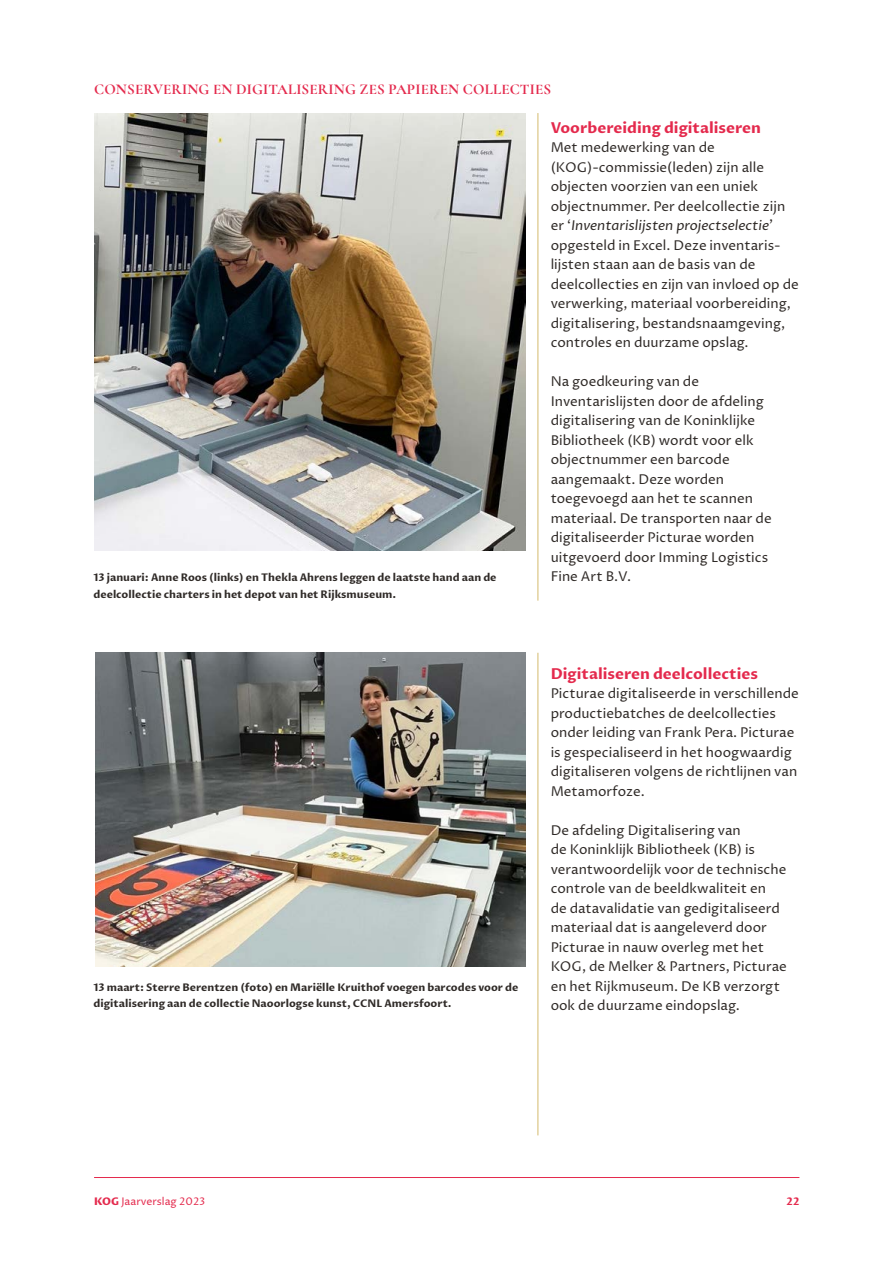
<style>
.page{position:relative;width:893px;height:1263px;background:#fff}
.page>*{position:absolute;margin:0;border:0;box-sizing:border-box;transform-origin:0 0}
.t1{font:700 15px "Proza Libre";color:#e42a4d}
.t2{font:700 15px "Cormorant";letter-spacing:.01em;color:#e42a4d}
.t3{font:13.5px/19.5px "Proza Libre";color:#2f2a27}
.t4{font:700 10.5px/16.5px "Proza Libre";color:#2f2a27}
.t5{font:10.5px "Proza Libre";color:#e42a4d}
.t6{font:700 10.5px "Proza Libre";color:#e42a4d}
.s1{font-style:italic}
.s2{font-weight:800}
</style>
<div class="page">
<hr style="left:94px;top:1177px;width:705px;height:1px;background:#e42a4d">
<hr style="left:537px;top:113px;width:1px;height:488px;background:#d4ba6d">
<hr style="left:537px;top:653px;width:1px;height:482px;background:#d4ba6d">
<img style="left:95px;top:653px;width:430px;height:314px">
<img style="left:95px;top:113px;width:430px;height:438px">
<p class="t2" style="left:94px;top:79px;width:458px">CONSERVERING EN DIGITALISERING ZES PAPIEREN COLLECTIES</p>
<p class="t4" style="left:94px;top:569px;width:404px">13 januari: Anne Roos (links) en Thekla Ahrens leggen de laatste hand aan de deelcollectie charters in het depot van het Rijksmuseum.</p>
<p class="t4" style="left:94px;top:979px;width:426px">13 maart: Sterre Berentzen (foto) en Mariëlle Kruithof voegen barcodes voor de digitalisering aan de collectie Naoorlogse kunst, CCNL Amersfoort.</p>
<p class="t1" style="left:551px;top:118px;width:212px">Voorbereiding digitaliseren</p>
<p class="t3" style="left:551px;top:138px;width:250px">Met medewerking van de (KOG)-commissie(leden) zijn alle objecten voorzien van een uniek objectnummer. Per deelcollectie zijn er ‘<span class="s1">Inventarislijsten projectselectie</span>’ opgesteld in Excel. Deze inventaris&shy;lijsten staan aan de basis van de deelcollecties en zijn van invloed op de verwerking, materiaal voorbereiding, digitalisering, bestandsnaamgeving, controles en duurzame opslag.</p>
<p class="t3" style="left:551px;top:372px;width:222px">Na goedkeuring van de<br>Inventarislijsten door de afdeling digitalisering van de Koninklijke<br>Bibliotheek (KB) wordt voor elk objectnummer een barcode aangemaakt. Deze worden toegevoegd aan het te scannen materiaal. De transporten naar de digitaliseerder Picturae worden uitgevoerd door Imming Logistics<br>Fine Art B.V.</p>
<p class="t1" style="left:551px;top:664px;width:209px">Digitaliseren deelcollecties</p>
<p class="t3" style="left:551px;top:684px;width:250px">Picturae digitaliseerde in verschillende productiebatches de deelcollecties onder leiding van Frank Pera. Picturae is gespecialiseerd in het hoogwaardig digitaliseren volgens de richtlijnen van Metamorfoze.</p>
<p class="t3" style="left:551px;top:820px;width:238px">De afdeling Digitalisering van<br>de Koninklijk Bibliotheek (KB) is verantwoordelijk voor de technische controle van de beeldkwaliteit en<br>de datavalidatie van gedigitaliseerd materiaal dat is aangeleverd door Picturae in nauw overleg met het KOG, de Melker &amp; Partners, Picturae en het Rijkmuseum. De KB verzorgt ook de duurzame eindopslag.</p>
<p class="t5" style="left:94px;top:1195px;width:113px"><span class="s2">KOG</span> Jaarverslag 2023</p>
<p class="t6" style="left:787px;top:1195px;width:14px">22</p>
</div>
